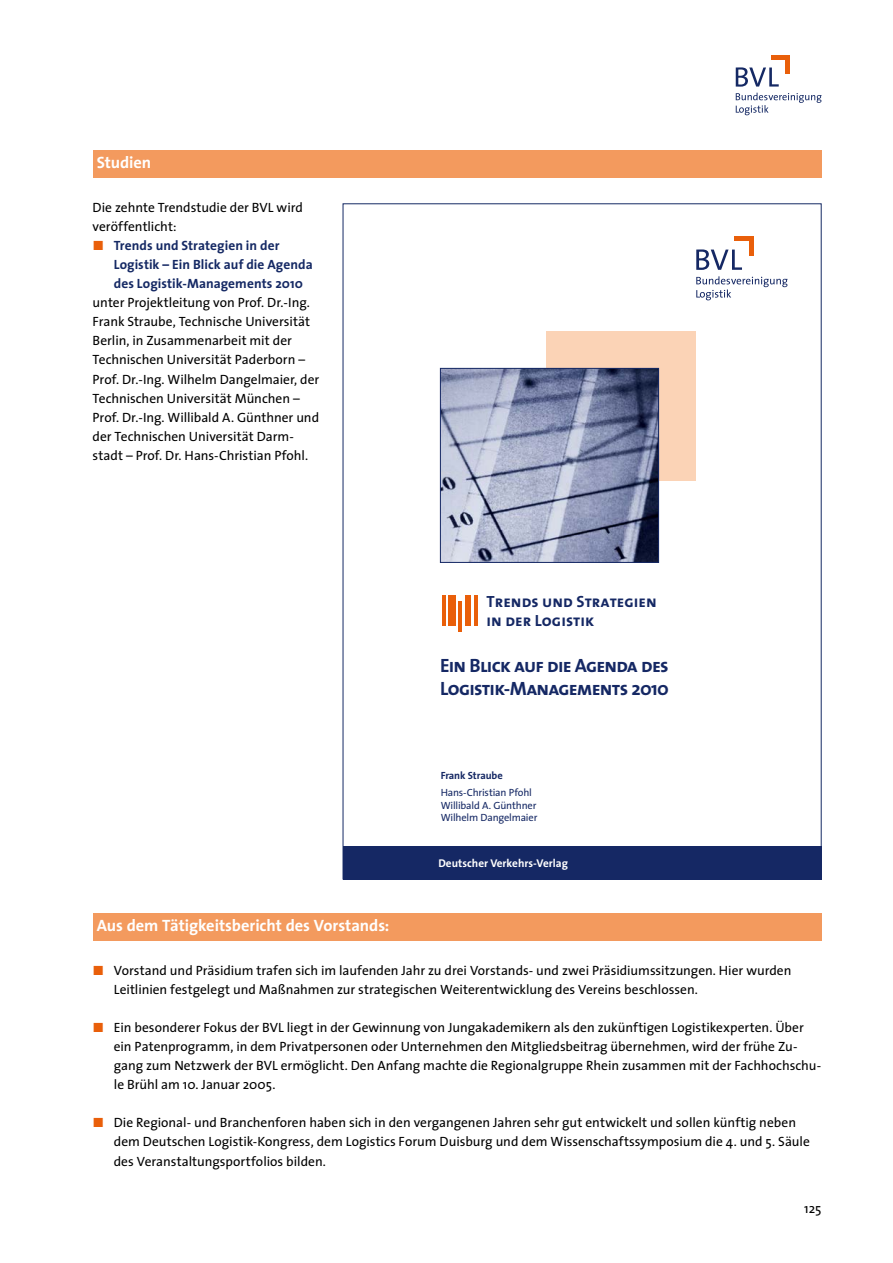
<style>
.page{position:relative;width:893px;height:1263px;background:#fff}
.page>*{position:absolute;margin:0;border:0;box-sizing:border-box;transform-origin:0 0}
.t1{font:19.35px/23.2px "The Sans Bold Caps";letter-spacing:-.04em;color:#152864}
.t2{font:700 16.5px "The Sans";letter-spacing:-.005em;color:#fff}
.t3{font:16.2px/19.5px "The Sans Bold Caps";color:#152864}
.t4{font:13.5px/19px "The Sans";color:#000}
.t5{font:700 13.5px "The Sans";letter-spacing:.005em;color:#152964}
.t6{font:700 11.25px "The Sans";color:#fff}
.t7{font:10.5px/17.1px "The Sans";letter-spacing:-.02em;color:#152864}
.s1{font-family:"The Sans Expert";font-weight:400;color:#e95f0a}
.s2{font-family:"The Sans";font-weight:700}
.s3{font-weight:700}
.s4{font-family:"The Sans Expert";color:#e95f0a}
</style>
<div class="page">
<svg style="left:736px;top:67px;width:43px;height:20px"></svg>
<svg style="left:736px;top:93px;width:85px;height:22px"></svg>
<hr style="left:771px;top:55px;width:18px;height:4px;background:#e95f0a">
<hr style="left:785px;top:55px;width:4px;height:19px;background:#e95f0a">
<div style="left:93px;top:913px;width:728px;height:28px;background:#f39a5e"></div>
<div style="left:93px;top:150px;width:728px;height:28px;background:#f39a5e"></div>
<div style="left:546px;top:331px;width:150px;height:150px;background:#fbd3b6"></div>
<div style="left:343px;top:845px;width:478px;height:34px;background:#152864"></div>
<hr style="left:442px;top:595px;width:4px;height:31px;background:#e95f0a">
<div style="left:448px;top:595px;width:7px;height:31px;background:#e95f0a"></div>
<hr style="left:458px;top:601px;width:4px;height:31px;background:#e95f0a">
<div style="left:465px;top:595px;width:6px;height:31px;background:#e95f0a"></div>
<hr style="left:474px;top:595px;width:3px;height:31px;background:#e95f0a">
<svg style="left:696px;top:249px;width:46px;height:21px"></svg>
<svg style="left:696px;top:276px;width:91px;height:24px"></svg>
<div style="left:734px;top:236px;width:19px;height:5px;background:#e95f0a"></div>
<hr style="left:749px;top:236px;width:4px;height:20px;background:#e95f0a">
<img style="left:442px;top:370px;width:215px;height:191px">
<div style="left:440px;top:368px;width:219px;height:195px;border:1px solid #152864"></div>
<p class="t2" style="left:97px;top:149px;width:56px">Studien</p>
<p class="t4" style="left:93px;top:197px;width:212px">Die zehnte Trendstudie der BVL wird</p>
<p class="t4" style="left:93px;top:216px;width:85px">veröffentlicht:</p>
<p class="t5" style="left:93px;top:234px;width:188px"><span class="s1">ó</span> Trends und Strategien in der</p>
<p class="t5" style="left:114px;top:253px;width:200px">Logistik – Ein Blick auf die Agenda</p>
<p class="t5" style="left:114px;top:272px;width:191px">des Logistik-Managements 2010</p>
<p class="t4" style="left:93px;top:293px;width:219px">unter Projektleitung von Prof. Dr.-Ing.</p>
<p class="t4" style="left:93px;top:312px;width:219px">Frank Straube, Technische Universität</p>
<p class="t4" style="left:93px;top:331px;width:201px">Berlin, in Zusammenarbeit mit der</p>
<p class="t4" style="left:93px;top:350px;width:214px">Technischen Universität Paderborn –</p>
<p class="t4" style="left:93px;top:369px;width:228px">Prof. Dr.-Ing. Wilhelm Dangelmaier, der</p>
<p class="t4" style="left:93px;top:388px;width:209px">Technischen Universität München –</p>
<p class="t4" style="left:93px;top:407px;width:228px">Prof. Dr.-Ing. Willibald A. Günthner und</p>
<p class="t4" style="left:93px;top:426px;width:203px">der Technischen Universität Darm-</p>
<p class="t4" style="left:93px;top:445px;width:217px">stadt – Prof. Dr. Hans-Christian Pfohl.</p>
<p class="t3" style="left:487px;top:591px;width:172px">Trends und Strategien in der Logistik</p>
<p class="t1" style="left:440px;top:653px;width:230px">Ein Blick auf die Agenda des<br>Logistik-Managements <span class="s2">2010</span></p>
<p class="t7" style="left:441px;top:767px;width:93px"><span class="s3">Frank Straube<br></span>Hans-Christian Pfohl</p>
<p class="t7" style="left:441px;top:799px;width:98px;line-height:12.6px">Willibald A. Günthner<br>Wilhelm Dangelmaier</p>
<p class="t6" style="left:438px;top:853px;width:131px">Deutscher Verkehrs-Verlag</p>
<p class="t2" style="left:97px;top:911px;width:294px">Aus dem Tätigkeitsbericht des Vorstands:</p>
<p class="t4" style="left:114px;top:960px;width:679px;text-indent:-21px"><span class="s4">ó</span> Vorstand und Präsidium trafen sich im laufenden Jahr zu drei Vorstands- und zwei Präsidiumssitzungen. Hier wurden<br>Leitlinien festgelegt und Maßnahmen zur strategischen Weiterentwicklung des Vereins beschlossen.</p>
<p class="t4" style="left:114px;top:1017px;width:709px;text-indent:-21px"><span class="s4">ó</span> Ein besonderer Fokus der BVL liegt in der Gewinnung von Jungakademikern als den zukünftigen Logistikexperten. Über ein Patenprogramm, in dem Privatpersonen oder Unternehmen den Mitgliedsbeitrag übernehmen, wird der frühe Zu&shy;gang zum Netzwerk der BVL ermöglicht. Den Anfang machte die Regionalgruppe Rhein zusammen mit der Fachhochschu&shy;le Brühl am 10. Januar 2005.</p>
<p class="t4" style="left:114px;top:1113px;width:697px;text-indent:-21px"><span class="s4">ó</span> Die Regional- und Branchenforen haben sich in den vergangenen Jahren sehr gut entwickelt und sollen künftig neben dem Deutschen Logistik-Kongress, dem Logistics Forum Duisburg und dem Wissenschaftssymposium die 4. und 5. Säule des Veranstaltungsportfolios bilden.</p>
<p class="t4" style="left:804px;top:1198px;width:19px">125</p>
</div>
